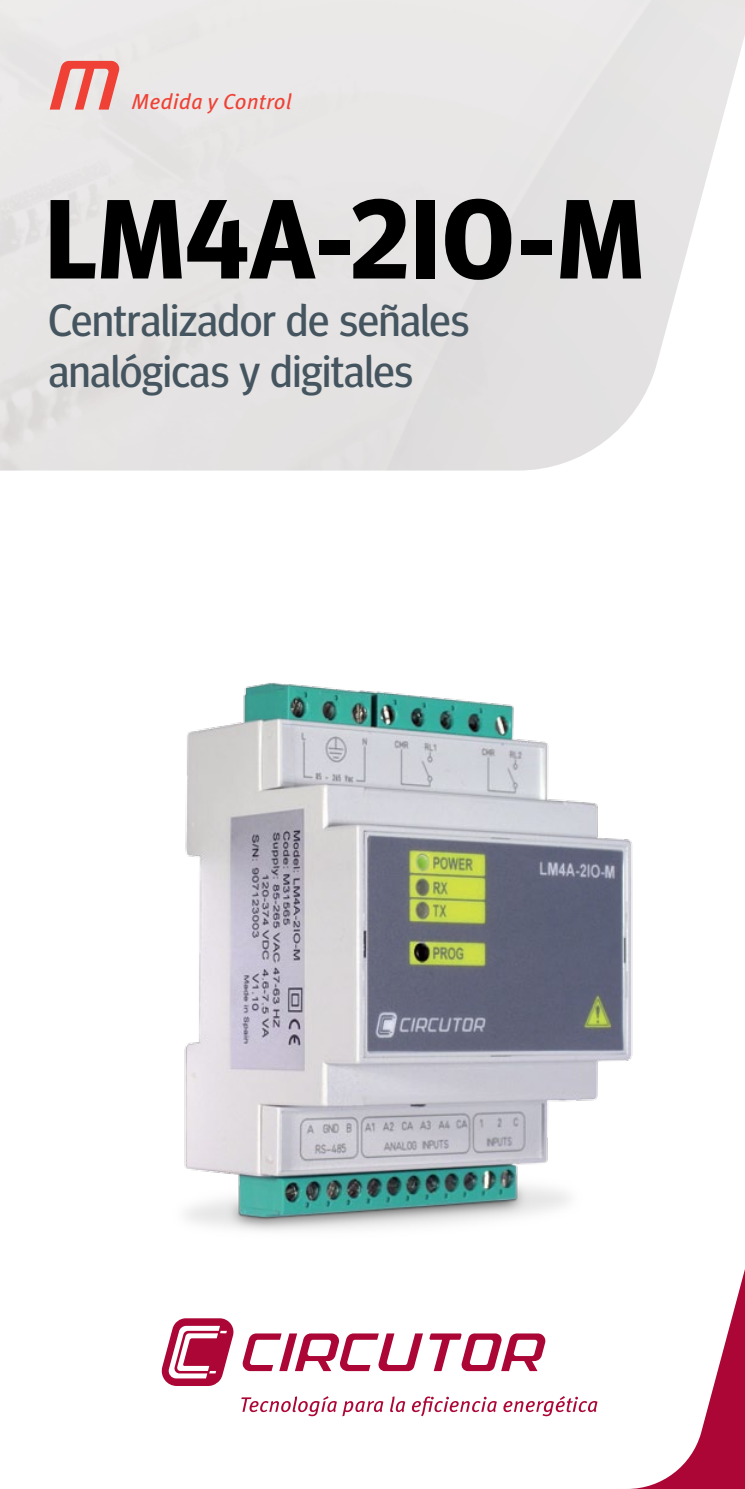
<style>
.page{position:relative;width:745px;height:1489px;background:#fff}
.page>*{position:absolute;margin:0;border:0;box-sizing:border-box;transform-origin:0 0}
.t1{font:700 112.5px "Meta Head OT";letter-spacing:.015em;color:#000}
.t2{font:45px/50px "Meta Head OT";color:#455560}
.t3{font:italic 21.75px "Meta Pro";letter-spacing:.005em;color:#ef4135}
</style>
<div class="page">
<svg style="left:639px;top:1273px;width:105px;height:215px"></svg>
<svg style="left:242px;top:1333px;width:180px;height:37px"></svg>
<svg style="left:161px;top:1318px;width:73px;height:67px"></svg>
<svg style="left:429px;top:1333px;width:117px;height:37px"></svg>
<svg style="left:50px;top:61px;width:70px;height:49px;background:#eb9892"></svg>
<svg style="left:241px;top:1396px;width:356px;height:20px"></svg>
<img style="left:184px;top:683px;width:449px;height:548px">
<p class="t3" style="left:131px;top:84px;width:162px">Medida y Control</p>
<h1 class="t1" style="left:46px;top:173px;width:598px">LM4A-2IO-M</h1>
<p class="t2" style="left:48px;top:295px;width:422px">Centralizador de señales analógicas y digitales</p>
</div>
